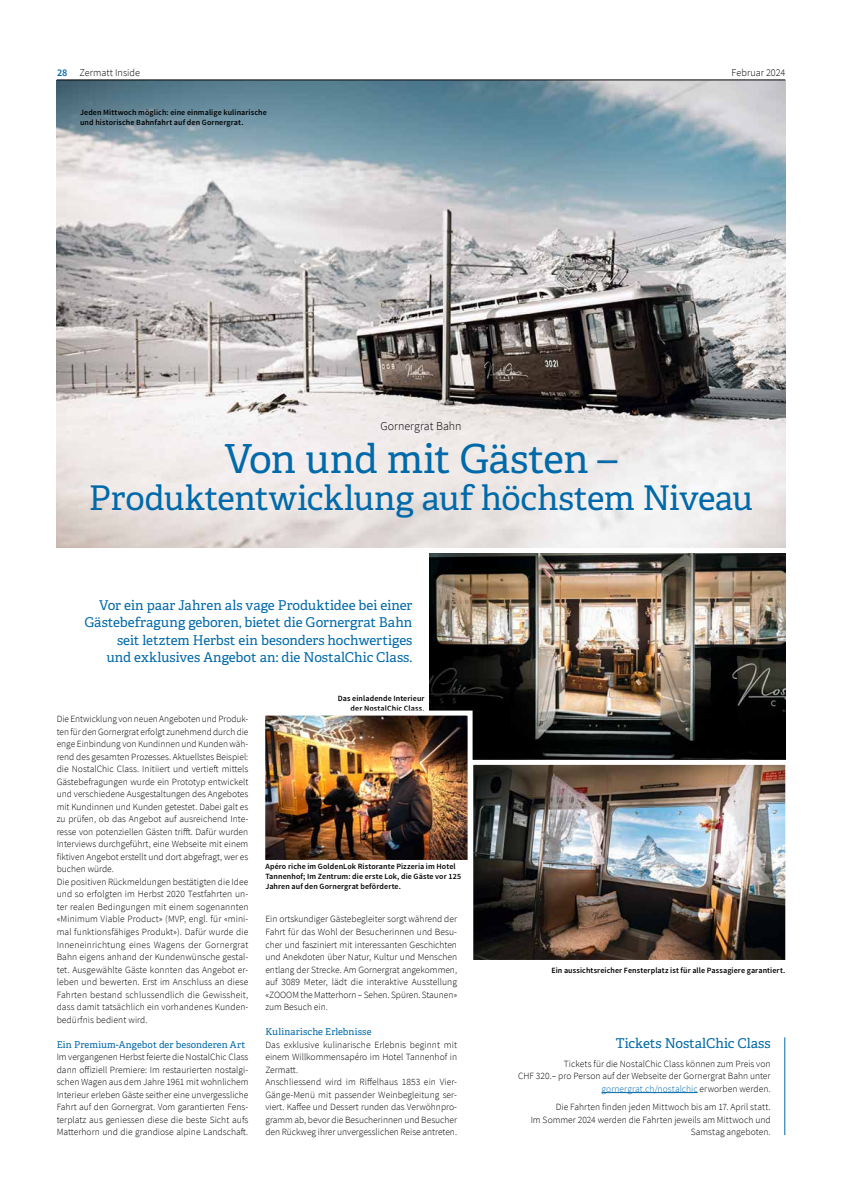
<style>
.page{position:relative;width:842px;height:1191px;background:#fff}
.page>*{position:absolute;margin:0;border:0;box-sizing:border-box;transform-origin:0 0}
.t1{font:40px "Adelle";letter-spacing:-.015em;color:#0069a9}
.t2{font:34px "Adelle";letter-spacing:-.01em;color:#0069a9}
.t3{font:13.5px/17.5px "Adelle";color:#0069a9;text-align:right}
.t4{font:300 12px "Source Sans Pro";color:#000}
.t5{font:300 10.2px "Source Sans Pro";color:#000}
.t6{font:300 9.5px/12.5px "Source Sans Pro";color:#000}
.t7{font:9.5px "Adelle";letter-spacing:.01em;color:#0069a9}
.t8{font:600 8px/10px "Source Sans Pro";letter-spacing:.015em;color:#000}
.s1{font-weight:600;color:#0069a9}
.s2{color:#0069a9}
</style>
<div class="page">
<img style="left:57px;top:81px;width:728px;height:466px">
<hr style="left:57px;top:80px;width:728px;height:1px;background:#000">
<img style="left:429px;top:553px;width:356px;height:204px">
<img style="left:265px;top:708px;width:210px;height:152px">
<img style="left:466px;top:757px;width:320px;height:203px">
<hr style="left:602px;top:1092px;width:96px;height:1px;background:#0069a9">
<hr style="left:784px;top:1037px;width:1px;height:98px;background:#0069a9">
<p class="t5" style="left:57px;top:66px;width:84px"><span class="s1">28</span> Zermatt Inside</p>
<p class="t5" style="left:732px;top:66px;width:55px">Februar 2024</p>
<p class="t8" style="left:80px;top:107px;width:188px">Jeden Mittwoch möglich: eine einmalige kulinarische und historische Bahnfahrt auf den Gornergrat.</p>
<p class="t4" style="left:380px;top:419px;width:82px">Gornergrat Bahn</p>
<h1 class="t1" style="left:224px;top:434px;width:394px">Von und mit Gästen –</h1>
<h2 class="t2" style="left:89px;top:477px;width:666px">Produktentwicklung auf höchstem Niveau</h2>
<h3 class="t3" style="left:84px;top:596px;width:330px">Vor ein paar Jahren als vage Produktidee bei einer Gästebefragung geboren, bietet die Gornergrat Bahn seit letztem Herbst ein besonders hochwertiges<br>und exklusives Angebot an: die NostalChic Class.</h3>
<p class="t6" style="left:57px;top:713px;width:193px">Die Entwicklung von neuen Angeboten und Produk&shy;ten für den Gornergrat erfolgt zunehmend durch die enge Einbindung von Kundinnen und Kunden wäh&shy;rend des gesamten Prozesses. Aktuellstes Beispiel: die NostalChic Class. Initiiert und vertieft mittels Gästebefragungen wurde ein Prototyp entwickelt und verschiedene Ausgestaltungen des Angebotes mit Kundinnen und Kunden getestet. Dabei galt es zu prüfen, ob das Angebot auf ausreichend Inte&shy;resse von potenziellen Gästen trifft. Dafür wurden Interviews durchgeführt, eine Webseite mit einem fiktiven Angebot erstellt und dort abgefragt, wer es buchen würde.<br>Die positiven Rückmeldungen bestätigten die Idee und so erfolgten im Herbst 2020 Testfahrten un&shy;ter realen Bedingungen mit einem sogenannten «Minimum Viable Product» (MVP, engl. für «mini&shy;mal funktionsfähiges Produkt»). Dafür wurde die Inneneinrichtung eines Wagens der Gornergrat Bahn eigens anhand der Kundenwünsche gestal&shy;tet. Ausgewählte Gäste konnten das Angebot er&shy;leben und bewerten. Erst im Anschluss an diese Fahrten bestand schlussendlich die Gewissheit, dass damit tatsächlich ein vorhandenes Kunden&shy;bedürfnis bedient wird.</p>
<p class="t7" style="left:57px;top:1038px;width:190px">Ein Premium-Angebot der besonderen Art</p>
<p class="t6" style="left:57px;top:1050px;width:193px;text-align:justify">Im vergangenen Herbst feierte die NostalChic Class dann offiziell Premiere: Im restaurierten nostalgi&shy;schen Wagen aus dem Jahre 1961 mit wohnlichem Interieur erleben Gäste seither eine unvergessliche Fahrt auf den Gornergrat. Vom garantierten Fens&shy;terplatz aus geniessen diese die beste Sicht aufs Matterhorn und die grandiose alpine Landschaft.</p>
<p class="t8" style="left:338px;top:693px;width:88px;text-align:right">Das einladende Interieur der NostalChic Class.</p>
<p class="t8" style="left:265px;top:861px;width:197px">Apéro riche im GoldenLok Ristorante Pizzeria im Hotel<br>Tannenhof; Im Zentrum: die erste Lok, die Gäste vor 125<br>Jahren auf den Gornergrat beförderte.</p>
<p class="t6" style="left:265px;top:913px;width:193px;text-align:justify">Ein ortskundiger Gästebegleiter sorgt während der Fahrt für das Wohl der Besucherinnen und Besu&shy;cher und fasziniert mit interessanten Geschichten und Anekdoten über Natur, Kultur und Menschen entlang der Strecke. Am Gornergrat angekommen, auf 3089 Meter, lädt die interaktive Ausstellung «ZOOOM the Matterhorn – Sehen. Spüren. Staunen» zum Besuch ein.</p>
<p class="t7" style="left:265px;top:1025px;width:108px">Kulinarische Erlebnisse</p>
<p class="t6" style="left:265px;top:1038px;width:193px">Das exklusive kulinarische Erlebnis beginnt mit einem Willkommensapéro im Hotel Tannenhof in Zermatt.<br>Anschliessend wird im Riffelhaus 1853 ein Vier-Gänge-Menü mit passender Weinbegleitung ser&shy;viert. Kaffee und Dessert runden das Verwöhnpro&shy;gramm ab, bevor die Besucherinnen und Besucher den Rückweg ihrer unvergesslichen Reise antreten.</p>
<p class="t8" style="left:551px;top:965px;width:235px">Ein aussichtsreicher Fensterplatz ist für alle Passagiere garantiert.</p>
<h3 class="t3" style="left:616px;top:1034px;width:156px">Tickets NostalChic Class</h3>
<p class="t6" style="left:518px;top:1057px;width:254px;text-align:right">Tickets für die NostalChic Class können zum Preis von<br>CHF 320.– pro Person auf der Webseite der Gornergrat Bahn unter <span class="s2">gornergrat.ch/nostalchic</span> erworben werden.</p>
<p class="t6" style="left:531px;top:1100px;width:241px;text-align:right">Die Fahrten finden jeden Mittwoch bis am 17. April statt.<br>Im Sommer 2024 werden die Fahrten jeweils am Mittwoch und<br>Samstag angeboten.</p>
</div>
